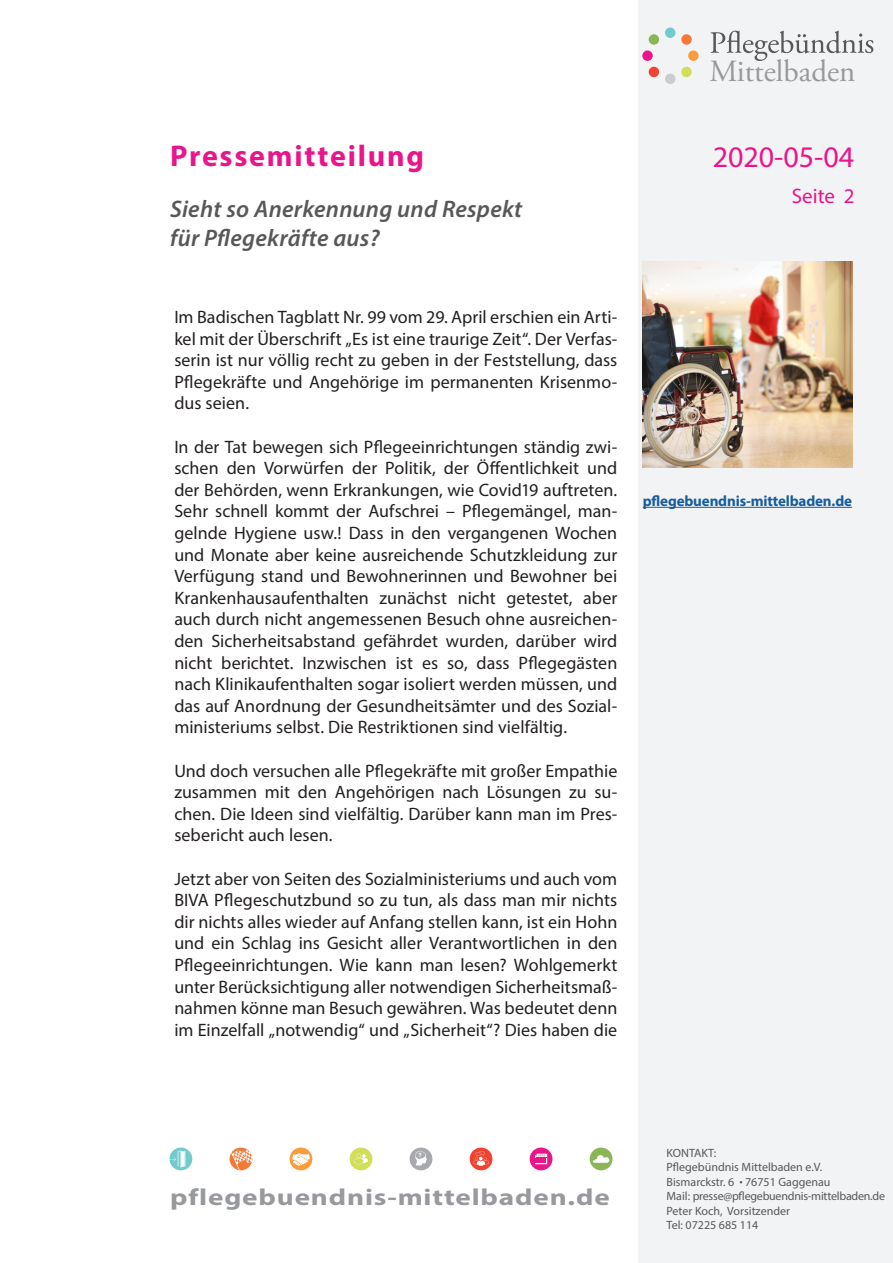
<style>
.page{position:relative;width:893px;height:1263px;background:#fff}
.page>*{position:absolute;margin:0;border:0;box-sizing:border-box;transform-origin:0 0}
.t1{font:30.75px "Adobe Garamond Pro";color:#97999c}
.t2{font:700 30px "Myriad Pro";letter-spacing:.06em;color:#ea148b}
.t3{font:30px "Myriad Pro";color:#ea148b}
.t4{font:italic 600 24px/28.8px "Myriad Pro";letter-spacing:.01em;color:#57585a}
.t5{font:700 23.25px "Myriad Pro";letter-spacing:.03em;color:#97999c;scale:1.25 1}
.t6{font:21px "Myriad Pro";color:#ea148b}
.t7{font:18px/21.6px "Myriad Pro";letter-spacing:.005em;color:#231f20;text-align:justify}
.t8{font:700 15px "Myriad Pro";letter-spacing:-.01em;color:#175d9e}
.t9{font:12px/14.4px "Myriad Pro";color:#57585a}
.s1{font-weight:700}
</style>
<div class="page">
<div style="left:638px;top:0;width:255px;height:1263px;background:#f2f3f4"></div>
<div style="left:649px;top:34px;width:10px;height:11px;background:#8ab658;border-radius:50%"></div>
<div style="left:665px;top:28px;width:10px;height:10px;background:#71cbcc;border-radius:50%"></div>
<div style="left:681px;top:34px;width:11px;height:11px;background:#f37937;border-radius:50%"></div>
<div style="left:642px;top:50px;width:11px;height:11px;background:#ea148b;border-radius:50%"></div>
<div style="left:665px;top:74px;width:10px;height:10px;background:#cbccce;border-radius:50%"></div>
<div style="left:688px;top:50px;width:11px;height:11px;background:#f89c3c;border-radius:50%"></div>
<div style="left:681px;top:67px;width:11px;height:10px;background:#d1de58;border-radius:50%"></div>
<div style="left:649px;top:67px;width:10px;height:10px;background:#ef4230;border-radius:50%"></div>
<svg style="left:711px;top:31px;width:162px;height:30px"></svg>
<div style="left:290px;top:1147px;width:22px;height:23px;background:#f89c3c;border-radius:50%"></div>
<svg style="left:292px;top:1153px;width:18px;height:13px"></svg>
<svg style="left:169px;top:1147px;width:23px;height:23px"></svg>
<svg style="left:230px;top:1147px;width:23px;height:23px"></svg>
<div style="left:470px;top:1147px;width:22px;height:23px;background:#ef4230;border-radius:50%"></div>
<svg style="left:473px;top:1151px;width:16px;height:15px"></svg>
<svg style="left:530px;top:1147px;width:22px;height:23px"></svg>
<svg style="left:535px;top:1154px;width:12px;height:10px"></svg>
<div style="left:590px;top:1147px;width:22px;height:23px;background:#8ab658;border-radius:50%"></div>
<svg style="left:593px;top:1155px;width:16px;height:8px"></svg>
<div style="left:350px;top:1147px;width:22px;height:23px;background:#d1de58;border-radius:50%"></div>
<svg style="left:354px;top:1154px;width:14px;height:10px"></svg>
<div style="left:410px;top:1147px;width:22px;height:23px;background:#a8a9ad;border-radius:50%"></div>
<svg style="left:415px;top:1151px;width:12px;height:14px"></svg>
<img style="left:643px;top:261px;width:209px;height:207px">
<hr style="left:643px;top:507px;width:209px;height:1px;background:#175d9e">
<h2 class="t2" style="left:170px;top:137px;width:255px">Pressemitteilung</h2>
<h3 class="t4" style="left:170px;top:194px;width:354px">Sieht so Anerkennung und Respekt für Pflegekräfte aus?</h3>
<p class="t7" style="left:174px;top:306px;width:444px">Im Badischen Tagblatt Nr. 99 vom 29. April erschien ein Arti&shy;kel mit der Überschrift „Es ist eine traurige Zeit“. Der Verfas&shy;serin ist nur völlig recht zu geben in der Feststellung, dass Pflegekräfte und Angehörige im permanenten Krisenmo&shy;dus seien.</p>
<p class="t7" style="left:174px;top:435px;width:444px">In der Tat bewegen sich Pflegeeinrichtungen ständig zwi&shy;schen den Vorwürfen der Politik, der Öffentlichkeit und der Behörden, wenn Erkrankungen, wie Covid19 auftreten.<br>Sehr schnell kommt der Aufschrei – Pflegemängel, man&shy;gelnde Hygiene usw.! Dass in den vergangenen Wochen und Monate aber keine ausreichende Schutzkleidung zur Verfügung stand und Bewohnerinnen und Bewohner bei Krankenhausaufenthalten zunächst nicht getestet, aber auch durch nicht angemessenen Besuch ohne ausreichen&shy;den Sicherheitsabstand gefährdet wurden, darüber wird nicht berichtet. Inzwischen ist es so, dass Pflegegästen nach Klinikaufenthalten sogar isoliert werden müssen, und das auf Anordnung der Gesundheitsämter und des Sozial&shy;ministeriums selbst. Die Restriktionen sind vielfältig.</p>
<p class="t7" style="left:174px;top:759px;width:444px">Und doch versuchen alle Pflegekräfte mit großer Empathie zusammen mit den Angehörigen nach Lösungen zu su&shy;chen. Die Ideen sind vielfältig. Darüber kann man im Pres&shy;sebericht auch lesen.</p>
<p class="t7" style="left:174px;top:867px;width:444px">Jetzt aber von Seiten des Sozialministeriums und auch vom BIVA Pflegeschutzbund so zu tun, als dass man mir nichts dir nichts alles wieder auf Anfang stellen kann, ist ein Hohn und ein Schlag ins Gesicht aller Verantwortlichen in den Pflegeeinrichtungen. Wie kann man lesen? Wohlgemerkt unter Berücksichtigung aller notwendigen Sicherheitsmaß&shy;nahmen könne man Besuch gewähren. Was bedeutet denn im Einzelfall „notwendig“ und „Sicherheit“? Dies haben die</p>
<h1 class="t1" style="left:709px;top:53px;width:148px">Mittelbaden</h1>
<h2 class="t3" style="left:713px;top:138px;width:143px">2020-05-04</h2>
<p class="t6" style="left:792px;top:183px;width:64px">Seite 2</p>
<p class="t8" style="left:643px;top:491px;width:211px">pflegebuendnis-mittelbaden.de</p>
<p class="t5" style="left:170px;top:1182px;width:353px">pflegebuendnis-mittelbaden.de</p>
<p class="t9" style="left:666px;top:1145px;width:220px">KONTAKT:<br>Pflegebündnis Mittelbaden e.V.<br>Bismarckstr. 6 <span class="s1">·</span> 76751 Gaggenau<br>Mail: presse@pflegebuendnis-mittelbaden.de<br>Peter Koch, Vorsitzender<br>Tel: 07225 685 114</p>
</div>
